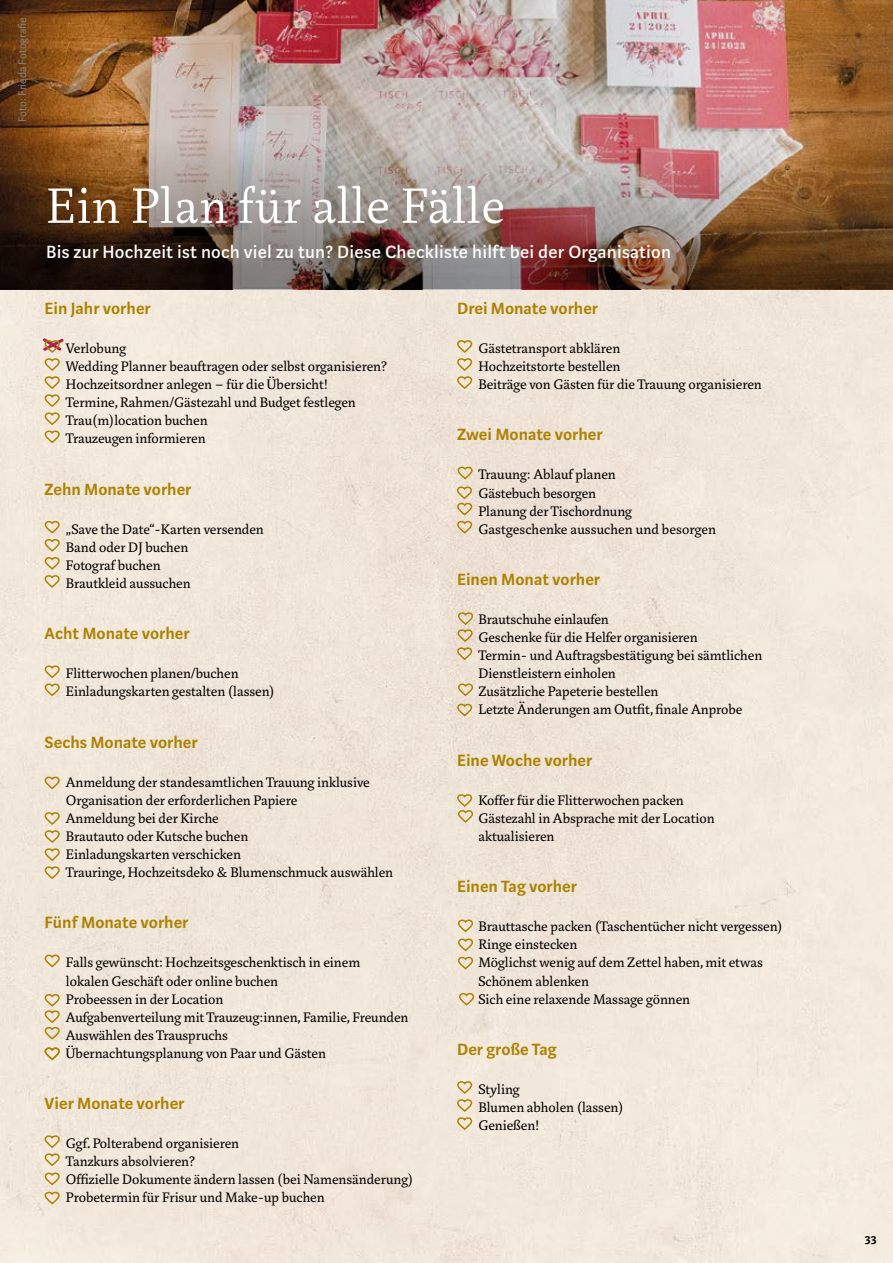
<style>
.page{position:relative;width:893px;height:1263px;background:#fff}
.page>*{position:absolute;margin:0;border:0;box-sizing:border-box;transform-origin:0 0}
.t1{font:300 54px "Marat";letter-spacing:.01em;color:#fff}
.t2{font:500 19.5px "Marat Sans";letter-spacing:.01em;color:#fff}
.t3{font:600 18px "Marat Sans";color:#ac8200}
.t4{font:15px/18px "Marat";color:#000}
.t5{font:600 13.5px "Marat Sans";color:#000}
.t6{font:300 12px "Marat Sans";color:#878787}
</style>
<div class="page">
<div style="left:0;top:289px;width:893px;height:974px;background:#f1e7da"></div>
<img style="left:0;top:0;width:893px;height:139px">
<img style="left:0;top:139px;width:893px;height:150px">
<svg style="left:456px;top:1080px;width:17px;height:51px"></svg>
<svg style="left:458px;top:992px;width:17px;height:15px"></svg>
<svg style="left:456px;top:793px;width:18px;height:31px"></svg>
<svg style="left:456px;top:703px;width:17px;height:14px"></svg>
<svg style="left:456px;top:611px;width:18px;height:50px"></svg>
<svg style="left:457px;top:466px;width:16px;height:14px"></svg>
<svg style="left:456px;top:486px;width:17px;height:49px"></svg>
<svg style="left:456px;top:339px;width:17px;height:51px"></svg>
<svg style="left:44px;top:520px;width:16px;height:69px"></svg>
<svg style="left:40px;top:336px;width:26px;height:108px;background:#e6d3ba"></svg>
<svg style="left:457px;top:919px;width:17px;height:51px"></svg>
<svg style="left:44px;top:776px;width:16px;height:14px"></svg>
<svg style="left:44px;top:1047px;width:16px;height:14px"></svg>
<svg style="left:44px;top:665px;width:16px;height:32px"></svg>
<svg style="left:44px;top:954px;width:16px;height:14px"></svg>
<svg style="left:44px;top:1134px;width:16px;height:71px"></svg>
<svg style="left:44px;top:993px;width:16px;height:48px"></svg>
<svg style="left:44px;top:811px;width:16px;height:69px"></svg>
<svg style="left:457px;top:683px;width:17px;height:14px"></svg>
<p class="t6" style="left:16px;top:122px;width:106px;rotate:-90deg">Foto: Frieda Fotografie</p>
<h1 class="t1" style="left:46px;top:176px;width:460px">Ein Plan für alle Fälle</h1>
<h2 class="t2" style="left:46px;top:241px;width:626px">Bis zur Hochzeit ist noch viel zu tun? Diese Checkliste hilft bei der Organisation</h2>
<p class="t3" style="left:45px;top:299px;width:108px">Ein Jahr vorher</p>
<p class="t4" style="left:66px;top:339px;width:323px">Verlobung<br>Wedding Planner beauftragen oder selbst organisieren?<br>Hochzeitsordner anlegen – für die Übersicht!<br>Termine, Rahmen/Gästezahl und Budget festlegen Trau(m)location buchen<br>Trauzeugen informieren</p>
<p class="t3" style="left:45px;top:479px;width:148px">Zehn Monate vorher</p>
<p class="t4" style="left:66px;top:520px;width:199px">„Save the Date“-Karten versenden<br>Band oder DJ buchen<br>Fotograf buchen<br>Brautkleid aussuchen</p>
<p class="t3" style="left:45px;top:624px;width:147px">Acht Monate vorher</p>
<p class="t4" style="left:66px;top:665px;width:210px">Flitterwochen planen/buchen<br>Einladungskarten gestalten (lassen)</p>
<p class="t3" style="left:45px;top:732px;width:155px">Sechs Monate vorher</p>
<p class="t4" style="left:66px;top:773px;width:329px">Anmeldung der standesamtlichen Trauung inklusive Organisation der erforderlichen Papiere<br>Anmeldung bei der Kirche<br>Brautauto oder Kutsche buchen<br>Einladungskarten verschicken<br>Trauringe, Hochzeitsdeko &amp; Blumenschmuck auswählen</p>
<p class="t3" style="left:45px;top:913px;width:145px">Fünf Monate vorher</p>
<p class="t4" style="left:66px;top:954px;width:344px">Falls gewünscht: Hochzeitsgeschenktisch in einem<br>lokalen Geschäft oder online buchen<br>Probeessen in der Location<br>Aufgabenverteilung mit Trauzeug:innen, Familie, Freunden Auswählen des Trauspruchs<br>Übernachtungsplanung von Paar und Gästen</p>
<p class="t3" style="left:45px;top:1094px;width:141px">Vier Monate vorher</p>
<p class="t4" style="left:66px;top:1134px;width:349px">Ggf. Polterabend organisieren<br>Tanzkurs absolvieren?<br>Offizielle Dokumente ändern lassen (bei Namensänderung)<br>Probetermin für Frisur und Make-up buchen</p>
<p class="t3" style="left:457px;top:299px;width:143px">Drei Monate vorher</p>
<p class="t4" style="left:478px;top:339px;width:285px">Gästetransport abklären<br>Hochzeitstorte bestellen<br>Beiträge von Gästen für die Trauung organisieren</p>
<p class="t3" style="left:457px;top:425px;width:147px">Zwei Monate vorher</p>
<p class="t4" style="left:478px;top:466px;width:239px">Trauung: Ablauf planen<br>Gästebuch besorgen<br>Planung der Tischordnung<br>Gastgeschenke aussuchen und besorgen</p>
<p class="t3" style="left:457px;top:570px;width:145px">Einen Monat vorher</p>
<p class="t4" style="left:478px;top:610px;width:285px">Brautschuhe einlaufen<br>Geschenke für die Helfer organisieren<br>Termin- und Auftragsbestätigung bei sämtlichen Dienstleistern einholen<br>Zusätzliche Papeterie bestellen<br>Letzte Änderungen am Outfit, finale Anprobe</p>
<p class="t3" style="left:457px;top:750px;width:137px">Eine Woche vorher</p>
<p class="t4" style="left:478px;top:791px;width:238px">Koffer für die Flitterwochen packen<br>Gästezahl in Absprache mit der Location aktualisieren</p>
<p class="t3" style="left:457px;top:877px;width:121px">Einen Tag vorher</p>
<p class="t4" style="left:478px;top:918px;width:306px">Brauttasche packen (Taschentücher nicht vergessen)<br>Ringe einstecken<br>Möglichst wenig auf dem Zettel haben, mit etwas Schönem ablenken<br>Sich eine relaxende Massage gönnen</p>
<p class="t3" style="left:457px;top:1040px;width:101px">Der große Tag</p>
<p class="t4" style="left:478px;top:1080px;width:147px">Styling<br>Blumen abholen (lassen)<br>Genießen!</p>
<p class="t5" style="left:865px;top:1232px;width:13px">33</p>
</div>
